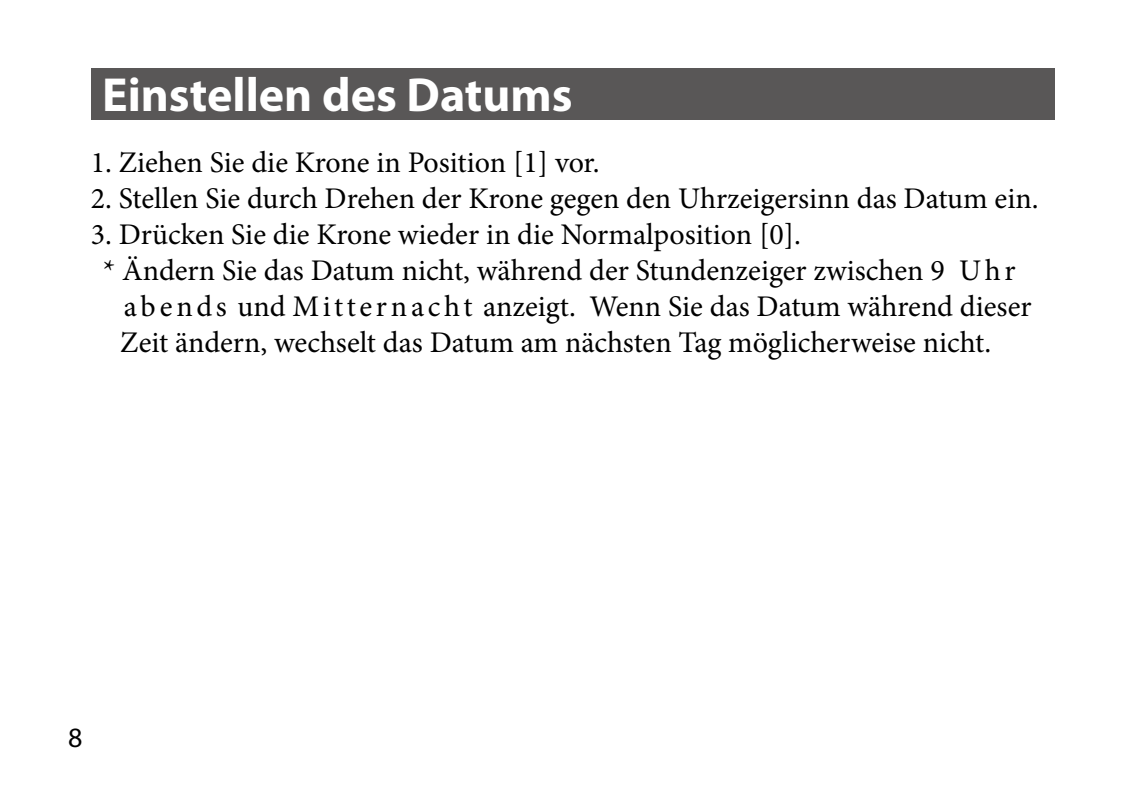
<style>
.page{position:relative;width:1134px;height:794px;background:#fff}
.page>*{position:absolute;margin:0;border:0;box-sizing:border-box;transform-origin:0 0}
.t1{font:700 48px "Myriad Pro";color:#fff}
.t2{font:30px "Minion Pro";color:#000}
.t3{font:28px "Myriad Pro";color:#000}
</style>
<div class="page">
<div style="left:91px;top:68px;width:963px;height:51px;background:#595757"></div>
<h1 class="t1" style="left:102px;top:63px;width:472px">Einstellen des Datums</h1>
<p class="t2" style="left:91px;top:142px;width:510px">1. Ziehen Sie die Krone in Position [1] vor.</p>
<p class="t2" style="left:91px;top:178px;width:949px">2. Stellen Sie durch Drehen der Krone gegen den Uhrzeigersinn das Datum ein.</p>
<p class="t2" style="left:91px;top:214px;width:712px">3. Drücken Sie die Krone wieder in die Normalposition [0].</p>
<p class="t2" style="left:103px;top:250px;width:914px">* Ändern Sie das Datum nicht, während der Stundenzeiger zwischen 9 U h r</p>
<p class="t2" style="left:124px;top:286px;width:909px">a b e n d s und M it t e r n a c ht anzeigt. Wenn Sie das Datum während dieser</p>
<p class="t2" style="left:120px;top:322px;width:872px">Zeit ändern, wechselt das Datum am nächsten Tag möglicherweise nicht.</p>
<p class="t3" style="left:68px;top:720px;width:16px">8</p>
</div>
